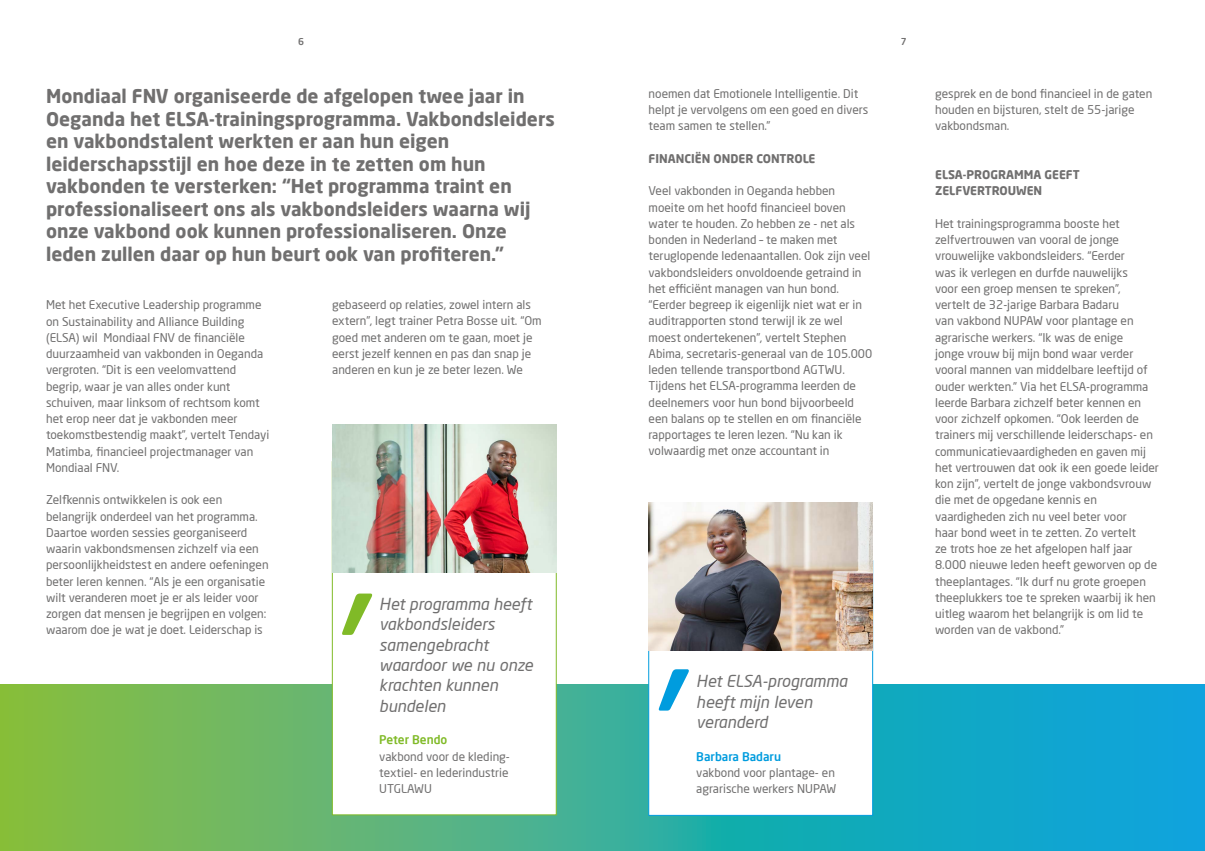
<style>
.page{position:relative;width:1205px;height:851px;background:#fff}
.page>*{position:absolute;margin:0;border:0;box-sizing:border-box;transform-origin:0 0}
.t1{font:700 18.75px/22.5px "Neo Sans Pro";color:#706f6f}
.t2{font:italic 16.25px/20.2px "Neo Sans Pro";color:#706f6f}
.t3{font:11.88px/16.2px "Neo Sans Pro";color:#706f6f}
.t4{font:700 11.88px/16.2px "Neo Sans Pro";color:#706f6f}
.t5{font:500 11.88px "Neo Sans Pro";color:#009cde}
.t6{font:500 11.88px "Neo Sans Pro";color:#80ba27}
.t7{font:500 9.38px "Neo Sans Pro";color:#706f6f}
</style>
<div class="page">
<svg style="left:0;top:684px;width:1205px;height:166px;background:#42b093"></svg>
<div style="left:648px;top:560px;width:225px;height:255px;background:#fff;border:1px solid #009cde"></div>
<img style="left:648px;top:502px;width:225px;height:148px">
<svg style="left:659px;top:669px;width:30px;height:41px"></svg>
<div style="left:332px;top:461px;width:224px;height:353px;background:#fff;border:1px solid #80ba27"></div>
<svg style="left:342px;top:593px;width:30px;height:41px"></svg>
<img style="left:332px;top:424px;width:224px;height:148px">
<p class="t7" style="left:298px;top:36px;width:7px">6</p>
<p class="t7" style="left:901px;top:36px;width:7px">7</p>
<p class="t1" style="left:46px;top:84px;width:510px">Mondiaal FNV organiseerde de afgelopen twee jaar in Oeganda het ELSA-trainingsprogramma. Vakbondsleiders en vakbondstalent werkten er aan hun eigen leiderschapsstijl en hoe deze in te zetten om hun vakbonden te versterken: “Het programma traint en professionaliseert ons als vakbondsleiders waarna wij onze vakbond ook kunnen professionaliseren. Onze leden zullen daar op hun beurt ook van profiteren.”</p>
<p class="t3" style="left:935px;top:85px;width:219px">gesprek en de bond financieel in de gaten houden en bijsturen, stelt de 55-jarige vakbondsman.</p>
<p class="t3" style="left:648px;top:85px;width:221px">noemen dat Emotionele Intelligentie. Dit helpt je vervolgens om een goed en divers team samen te stellen.”</p>
<p class="t4" style="left:648px;top:150px;width:168px">FINANCIËN ONDER CONTROLE</p>
<p class="t3" style="left:648px;top:183px;width:225px">Veel vakbonden in Oeganda hebben moeite om het hoofd financieel boven water te houden. Zo hebben ze - net als bonden in Nederland – te maken met teruglopende ledenaantallen. Ook zijn veel vakbondsleiders onvoldoende getraind in het efficiënt managen van hun bond. “Eerder begreep ik eigenlijk niet wat er in auditrapporten stond terwijl ik ze wel moest ondertekenen”, vertelt Stephen Abima, secretaris-generaal van de 105.000 leden tellende transportbond AGTWU.<br>Tijdens het ELSA-programma leerden de deelnemers voor hun bond bijvoorbeeld een balans op te stellen en om financiële rapportages te leren lezen. “Nu kan ik volwaardig met onze accountant in</p>
<p class="t4" style="left:935px;top:166px;width:146px">ELSA-PROGRAMMA GEEFT<br>ZELFVERTROUWEN</p>
<p class="t3" style="left:935px;top:215px;width:225px">Het trainingsprogramma booste het zelfvertrouwen van vooral de jonge vrouwelijke vakbondsleiders. “Eerder<br>was ik verlegen en durfde nauwelijks<br>voor een groep mensen te spreken”,<br>vertelt de 32-jarige Barbara Badaru<br>van vakbond NUPAW voor plantage en agrarische werkers. “Ik was de enige<br>jonge vrouw bij mijn bond waar verder vooral mannen van middelbare leeftijd of ouder werkten.” Via het ELSA-programma leerde Barbara zichzelf beter kennen en voor zichzelf opkomen. “Ook leerden de trainers mij verschillende leiderschaps- en communicatievaardigheden en gaven mij het vertrouwen dat ook ik een goede leider kon zijn”, vertelt de jonge vakbondsvrouw die met de opgedane kennis en vaardigheden zich nu veel beter voor<br>haar bond weet in te zetten. Zo vertelt<br>ze trots hoe ze het afgelopen half jaar 8.000 nieuwe leden heeft geworven op de theeplantages. “Ik durf nu grote groepen theeplukkers toe te spreken waarbij ik hen uitleg waarom het belangrijk is om lid te worden van de vakbond.”</p>
<p class="t3" style="left:332px;top:296px;width:211px">gebaseerd op relaties, zowel intern als extern”, legt trainer Petra Bosse uit. “Om goed met anderen om te gaan, moet je eerst jezelf kennen en pas dan snap je anderen en kun je ze beter lezen. We</p>
<p class="t3" style="left:46px;top:296px;width:225px">Met het Executive Leadership programme on Sustainability and Alliance Building (ELSA) wil Mondiaal FNV de financiële duurzaamheid van vakbonden in Oeganda vergroten. “Dit is een veelomvattend begrip, waar je van alles onder kunt schuiven, maar linksom of rechtsom komt het erop neer dat je vakbonden meer toekomstbestendig maakt”, vertelt Tendayi Matimba, financieel projectmanager van Mondiaal FNV.</p>
<p class="t3" style="left:46px;top:491px;width:224px">Zelfkennis ontwikkelen is ook een belangrijk onderdeel van het programma.<br>Daartoe worden sessies georganiseerd waarin vakbondsmensen zichzelf via een persoonlijkheidstest en andere oefeningen beter leren kennen. “Als je een organisatie wilt veranderen moet je er als leider voor zorgen dat mensen je begrijpen en volgen: waarom doe je wat je doet. Leiderschap is</p>
<h2 class="t2" style="left:379px;top:593px;width:155px">Het programma heeft vakbondsleiders samengebracht waardoor we nu onze krachten kunnen bundelen</h2>
<p class="t6" style="left:379px;top:732px;width:70px">Peter Bendo</p>
<p class="t3" style="left:379px;top:747px;width:132px;text-align:justify">vakbond voor de kleding&shy;textiel- en lederindustrie UTGLAWU</p>
<h2 class="t2" style="left:696px;top:671px;width:153px">Het ELSA-programma heeft mijn leven veranderd</h2>
<p class="t5" style="left:696px;top:748px;width:86px">Barbara Badaru</p>
<p class="t3" style="left:696px;top:764px;width:141px">vakbond voor plantage- en agrarische werkers NUPAW</p>
</div>
